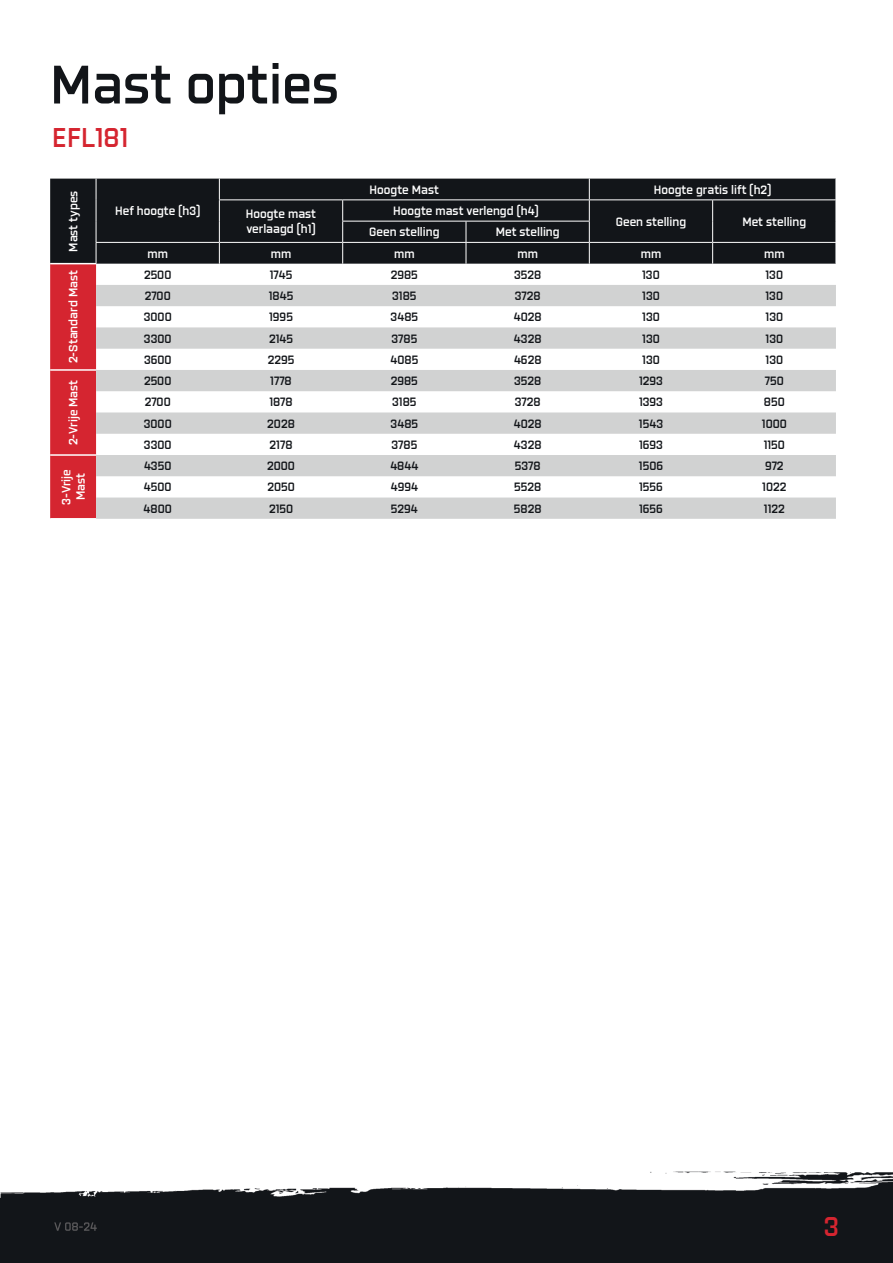
<style>
.page{position:relative;width:893px;height:1263px;background:#fff}
.page>*{position:absolute;margin:0;border:0;box-sizing:border-box;transform-origin:0 0}
.t1{font:600 54px "Revx Neue";color:#121519}
.t2{font:600 27px "Revx Neue";color:#d52530}
.t3{font:600 12px/14.4px "Revx Neue";color:#fff}
.t4{font:600 12px "Revx Neue Demo";color:#121519}
.t5{font:600 12px "Revx Neue";color:#121519}
</style>
<div class="page">
<img style="left:0;top:178px;width:893px;height:1085px">
<img style="left:54px;top:1222px;width:43px;height:9px">
<div style="left:97px;top:179px;width:739px;height:85px;background:#121519"></div>
<svg style="left:97px;top:285px;width:739px;height:234px;fill:#d1d2d2"></svg>
<hr style="left:219px;top:199px;width:124px;height:1px;background:#fff">
<hr style="left:343px;top:199px;width:123px;height:1px;background:#fff">
<hr style="left:466px;top:199px;width:123px;height:1px;background:#fff">
<hr style="left:589px;top:199px;width:124px;height:1px;background:#fff">
<hr style="left:713px;top:199px;width:123px;height:1px;background:#fff">
<hr style="left:342px;top:221px;width:124px;height:1px;background:#fff">
<hr style="left:466px;top:221px;width:124px;height:1px;background:#fff">
<hr style="left:96px;top:242px;width:123px;height:1px;background:#fff">
<svg style="left:50px;top:179px;width:47px;height:340px;background:#a72932"></svg>
<hr style="left:219px;top:242px;width:124px;height:1px;background:#fff">
<svg style="left:219px;top:179px;width:1px;height:85px"></svg>
<hr style="left:343px;top:242px;width:123px;height:1px;background:#fff">
<svg style="left:342px;top:200px;width:1px;height:64px"></svg>
<hr style="left:466px;top:242px;width:123px;height:1px;background:#fff">
<svg style="left:466px;top:221px;width:1px;height:43px"></svg>
<hr style="left:589px;top:242px;width:124px;height:1px;background:#fff">
<svg style="left:589px;top:179px;width:1px;height:85px"></svg>
<hr style="left:713px;top:242px;width:123px;height:1px;background:#fff">
<svg style="left:712px;top:200px;width:1px;height:64px"></svg>
<svg style="left:836px;top:179px;width:1px;height:85px"></svg>
<h1 class="t1" style="left:50px;top:53px;width:290px">Mast opties</h1>
<h2 class="t2" style="left:52px;top:122px;width:78px">EFL181</h2>
<p class="t3" style="left:66px;top:252px;width:63px;rotate:-90deg">Mast types</p>
<p class="t3" style="left:115px;top:203px;width:87px">Hef hoogte (h3)</p>
<p class="t3" style="left:370px;top:182px;width:71px">Hoogte Mast</p>
<p class="t3" style="left:654px;top:182px;width:119px">Hoogte gratis lift (h2)</p>
<p class="t3" style="left:246px;top:207px;width:72px">Hoogte mast verlaagd (h1)</p>
<p class="t3" style="left:393px;top:203px;width:147px">Hoogte mast verlengd (h4)</p>
<p class="t3" style="left:369px;top:225px;width:72px">Geen stelling</p>
<p class="t3" style="left:496px;top:225px;width:65px">Met stelling</p>
<p class="t3" style="left:616px;top:214px;width:72px">Geen stelling</p>
<p class="t3" style="left:742px;top:214px;width:65px">Met stelling</p>
<p class="t3" style="left:148px;top:246px;width:22px">mm</p>
<p class="t3" style="left:271px;top:246px;width:22px">mm</p>
<p class="t3" style="left:394px;top:246px;width:22px">mm</p>
<p class="t3" style="left:517px;top:246px;width:22px">mm</p>
<p class="t3" style="left:641px;top:246px;width:22px">mm</p>
<p class="t3" style="left:764px;top:246px;width:22px">mm</p>
<p class="t3" style="left:66px;top:363px;width:94px;rotate:-90deg">2-Standard Mast</p>
<p class="t5" style="left:144px;top:268px;width:29px">2500</p>
<p class="t5" style="left:270px;top:268px;width:24px">1745</p>
<p class="t5" style="left:391px;top:268px;width:29px">2985</p>
<p class="t5" style="left:514px;top:268px;width:29px">3528</p>
<p class="t5" style="left:642px;top:268px;width:19px">130</p>
<p class="t5" style="left:765px;top:268px;width:19px">130</p>
<p class="t5" style="left:145px;top:289px;width:28px">2700</p>
<p class="t5" style="left:269px;top:289px;width:26px">1845</p>
<p class="t5" style="left:392px;top:289px;width:26px">3185</p>
<p class="t5" style="left:515px;top:289px;width:27px">3728</p>
<p class="t5" style="left:642px;top:289px;width:19px">130</p>
<p class="t5" style="left:765px;top:289px;width:19px">130</p>
<p class="t5" style="left:144px;top:310px;width:29px">3000</p>
<p class="t5" style="left:269px;top:310px;width:25px">1995</p>
<p class="t5" style="left:391px;top:310px;width:29px">3485</p>
<p class="t5" style="left:514px;top:310px;width:29px">4028</p>
<p class="t5" style="left:642px;top:310px;width:19px">130</p>
<p class="t5" style="left:765px;top:310px;width:19px">130</p>
<p class="t5" style="left:144px;top:331px;width:29px">3300</p>
<p class="t5" style="left:269px;top:331px;width:26px">2145</p>
<p class="t5" style="left:391px;top:331px;width:27px">3785</p>
<p class="t5" style="left:514px;top:331px;width:29px">4328</p>
<p class="t5" style="left:642px;top:331px;width:19px">130</p>
<p class="t5" style="left:766px;top:331px;width:19px">130</p>
<p class="t5" style="left:144px;top:353px;width:29px">3600</p>
<p class="t5" style="left:268px;top:353px;width:28px">2295</p>
<p class="t5" style="left:390px;top:353px;width:29px">4085</p>
<p class="t5" style="left:514px;top:353px;width:29px">4628</p>
<p class="t5" style="left:642px;top:353px;width:19px">130</p>
<p class="t5" style="left:766px;top:353px;width:19px">130</p>
<p class="t3" style="left:66px;top:445px;width:67px;rotate:-90deg">2-Vrije Mast</p>
<p class="t5" style="left:144px;top:374px;width:29px">2500</p>
<p class="t5" style="left:270px;top:374px;width:23px">1778</p>
<p class="t5" style="left:391px;top:374px;width:29px">2985</p>
<p class="t5" style="left:514px;top:374px;width:29px">3528</p>
<p class="t5" style="left:639px;top:374px;width:25px">1293</p>
<p class="t5" style="left:765px;top:374px;width:20px">750</p>
<p class="t4" style="left:145px;top:396px;width:28px">2700</p>
<p class="t4" style="left:269px;top:396px;width:25px">1878</p>
<p class="t4" style="left:392px;top:396px;width:26px">3185</p>
<p class="t4" style="left:515px;top:396px;width:27px">3728</p>
<p class="t4" style="left:639px;top:396px;width:26px">1393</p>
<p class="t4" style="left:764px;top:396px;width:22px">850</p>
<p class="t4" style="left:144px;top:417px;width:29px">3000</p>
<p class="t4" style="left:267px;top:417px;width:29px">2028</p>
<p class="t4" style="left:391px;top:417px;width:29px">3485</p>
<p class="t4" style="left:514px;top:417px;width:29px">4028</p>
<p class="t4" style="left:639px;top:417px;width:26px">1543</p>
<p class="t4" style="left:762px;top:417px;width:26px">1000</p>
<p class="t4" style="left:144px;top:439px;width:29px">3300</p>
<p class="t4" style="left:270px;top:439px;width:24px">2178</p>
<p class="t4" style="left:391px;top:439px;width:27px">3785</p>
<p class="t4" style="left:514px;top:439px;width:29px">4328</p>
<p class="t4" style="left:639px;top:439px;width:25px">1693</p>
<p class="t4" style="left:764px;top:439px;width:23px">1150</p>
<p class="t3" style="left:59px;top:505px;width:37px;text-align:center;rotate:-90deg">3-Vrije<br>Mast</p>
<p class="t4" style="left:144px;top:460px;width:29px">4350</p>
<p class="t4" style="left:267px;top:460px;width:29px">2000</p>
<p class="t4" style="left:390px;top:460px;width:30px">4844</p>
<p class="t4" style="left:515px;top:460px;width:27px">5378</p>
<p class="t4" style="left:639px;top:460px;width:26px">1506</p>
<p class="t4" style="left:765px;top:460px;width:20px">972</p>
<p class="t4" style="left:144px;top:481px;width:29px">4500</p>
<p class="t4" style="left:267px;top:481px;width:29px">2050</p>
<p class="t4" style="left:391px;top:481px;width:29px">4994</p>
<p class="t4" style="left:514px;top:481px;width:29px">5528</p>
<p class="t4" style="left:639px;top:481px;width:25px">1556</p>
<p class="t4" style="left:762px;top:481px;width:26px">1022</p>
<p class="t4" style="left:144px;top:502px;width:30px">4800</p>
<p class="t4" style="left:269px;top:502px;width:26px">2150</p>
<p class="t4" style="left:391px;top:502px;width:28px">5294</p>
<p class="t4" style="left:514px;top:502px;width:29px">5828</p>
<p class="t4" style="left:639px;top:502px;width:25px">1656</p>
<p class="t4" style="left:764px;top:502px;width:22px">1122</p>
<h2 class="t2" style="left:824px;top:1210px;width:17px">3</h2>
</div>
